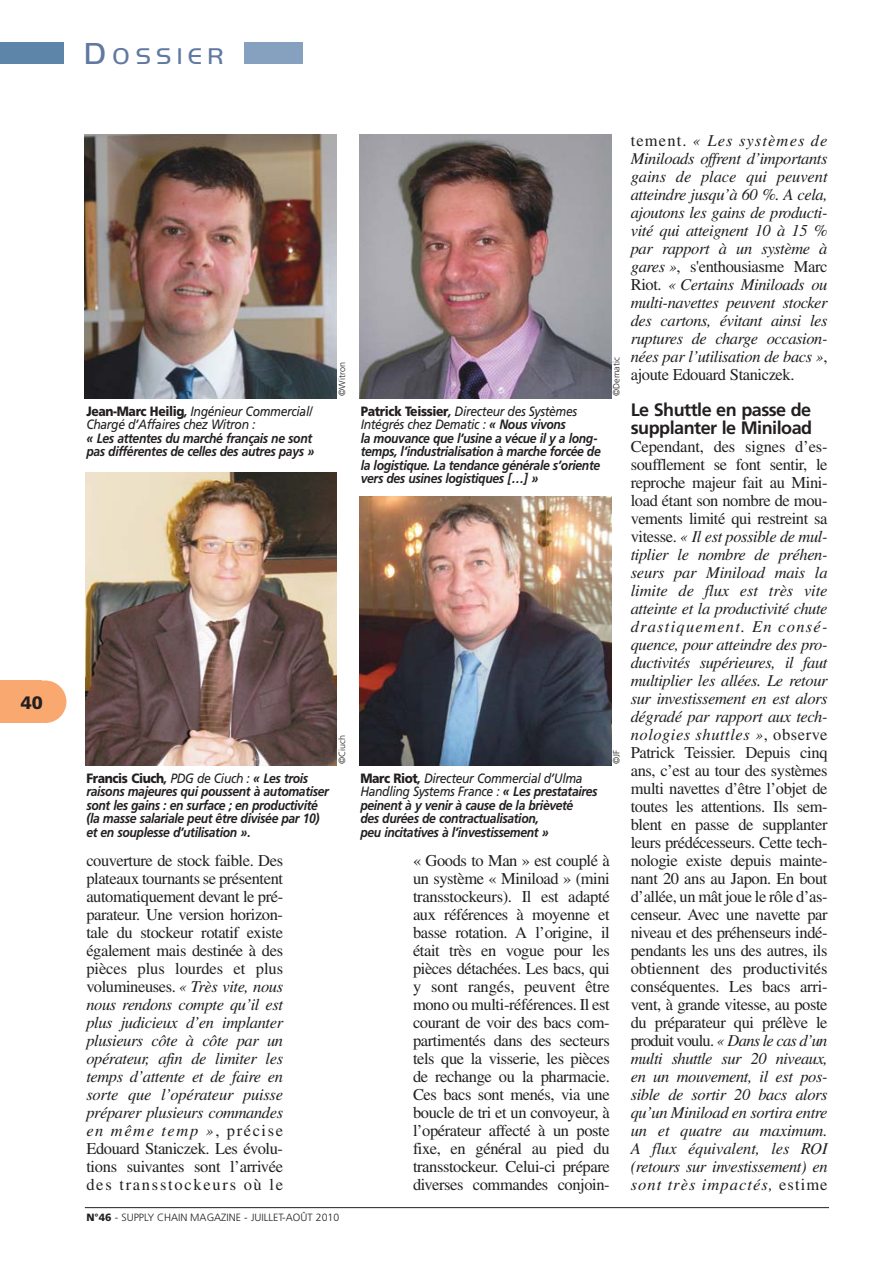
<style>
.page{position:relative;width:893px;height:1263px;background:#fff}
.page>*{position:absolute;margin:0;border:0;box-sizing:border-box;transform-origin:0 0}
.t1{font:20.25px "Hancock Park Light Laser";letter-spacing:.325em;color:#6079a0}
.t2{font:700 18px/18px "Frutiger";letter-spacing:-.03em;color:#231f20}
.t3{font:900 18px "Frutiger";color:#231f20}
.t4{font:16.5px/18px "Times";letter-spacing:-.025em;color:#231f20;text-align:justify}
.t5{font:italic 16.5px/18px "Times";letter-spacing:-.025em;color:#231f20;text-align:justify}
.t6{font:italic 700 13.5px/13.5px "Frutiger";letter-spacing:-.03em;color:#231f20;scale:.9 1}
.t7{font:italic 13.5px/13.5px "Frutiger";letter-spacing:-.03em;color:#231f20;scale:.9 1}
.t8{font:300 10.5px "Frutiger";color:#231f20}
.t9{font:300 9px "Frutiger";color:#231f20}
.s1{font-size:27px}
.s2{font-weight:900;font-style:normal}
.s3{font-weight:700}
.s4{font-weight:400}
.s5{font-style:italic}
.s6{font-weight:900}
.s7{font-style:normal}
</style>
<div class="page">
<div style="left:24px;top:680px;width:42px;height:43px;background:#f9a870;border-radius:50%"></div>
<div style="left:0;top:680px;width:42px;height:43px;background:#f9a870"></div>
<hr style="left:85px;top:1207px;width:744px;height:1px;background:#231f20">
<div style="left:244px;top:43px;width:59px;height:21px;background:#85a1bf"></div>
<div style="left:0;top:43px;width:64px;height:21px;background:#5c85a9"></div>
<img style="left:359px;top:497px;width:252px;height:268px">
<img style="left:85px;top:472px;width:252px;height:293px">
<img style="left:359px;top:134px;width:252px;height:265px">
<img style="left:85px;top:134px;width:252px;height:265px">
<p class="t3" style="left:21px;top:695px;width:24px">40</p>
<p class="t1" style="left:86px;top:49px;width:139px"><span class="s1">D</span>OSSIER</p>
<p class="t7" style="left:86px;top:405px;width:253px"><span class="s2">Jean-Marc Heilig</span><span class="s3">,</span> Ingénieur Commercial/<br>Chargé d’Affaires chez Witron :</p>
<p class="t6" style="left:86px;top:432px;width:255px">« Les attentes du marché français ne sont pas différentes de celles des autres pays »</p>
<p class="t9" style="left:338px;top:396px;width:35px;rotate:-90deg">©Witron</p>
<p class="t9" style="left:613px;top:396px;width:40px;rotate:-90deg">©Dematic</p>
<p class="t6" style="left:361px;top:405px;width:268px"><span class="s2">Patrick Teissier</span>, <span class="s4">Directeur des Systèmes Intégrés chez Dematic :</span> « Nous vivons<br>la mouvance que l’usine a vécue il y a long&shy;temps, l’industrialisation à marche forcée de la logistique. La tendance générale s’oriente vers des usines logistiques […] »</p>
<p class="t6" style="left:86px;top:772px;width:271px"><span class="s2">Francis Ciuch</span>, <span class="s4">PDG de Ciuch :</span> « Les trois raisons majeures qui poussent à automatiser sont les gains : en surface ; en productivité (la masse salariale peut être divisée par 10) et en souplesse d’utilisation ».</p>
<p class="t9" style="left:338px;top:764px;width:31px;rotate:-90deg">©Ciuch</p>
<p class="t6" style="left:360px;top:772px;width:265px"><span class="s2">Marc Riot</span>, <span class="s4">Directeur Commercial d’Ulma Handling Systems France :</span> « Les prestataires peinent à y venir à cause de la brièveté<br>des durées de contractualisation,<br>peu incitatives à l’investissement »</p>
<p class="t9" style="left:613px;top:764px;width:16px;rotate:-90deg">©JF</p>
<p class="t4" style="left:86px;top:853px;width:198px">couverture de stock faible. Des plateaux tournants se présentent automatiquement devant le pré&shy;parateur. Une version horizon&shy;tale du stockeur rotatif existe également mais destinée à des pièces plus lourdes et plus volumineuses. <span class="s5">« Très vite, nous nous rendons compte qu’il est plus judicieux d’en implanter plusieurs côte à côte par un opérateur, afin de limiter les temps d’attente et de faire en sorte que l’opérateur puisse préparer plusieurs commandes en même temp »</span>, précise Edouard Staniczek. Les évolu&shy;tions suivantes sont l’arrivée des transstockeurs où le</p>
<p class="t4" style="left:413px;top:853px;width:198px">« Goods to Man » est couplé à un système « Miniload » (mini transstockeurs). Il est adapté aux références à moyenne et basse rotation. A l’origine, il était très en vogue pour les pièces détachées. Les bacs, qui y sont rangés, peuvent être mono ou multi-références. Il est courant de voir des bacs com&shy;partimentés dans des secteurs tels que la visserie, les pièces de rechange ou la pharmacie.<br>Ces bacs sont menés, via une boucle de tri et un convoyeur, à l’opérateur affecté à un poste fixe, en général au pied du transstockeur. Celui-ci prépare diverses commandes conjoin -</p>
<p class="t8" style="left:86px;top:1213px;width:254px"><span class="s6">N°46</span> - SUPPLY CHAIN MAGAZINE - JUILLET-AOÛT 2010</p>
<p class="t5" style="left:631px;top:133px;width:198px"><span class="s7">tement.</span> « Les systèmes de Miniloads offrent d’importants gains de place qui peuvent atteindre jusqu’à 60 %. A cela, ajoutons les gains de producti&shy;vité qui atteignent 10 à 15 % par rapport à un système à gares »<span class="s7">, s'enthousiasme Marc Riot.</span> « Certains Miniloads ou multi-navettes peuvent stocker des cartons, évitant ainsi les ruptures de charge occasion&shy;nées par l’utilisation de bacs »<span class="s7">, ajoute Edouard Staniczek.</span></p>
<p class="t2" style="left:631px;top:402px;width:183px">Le Shuttle en passe de supplanter le Miniload</p>
<p class="t4" style="left:631px;top:439px;width:198px">Cependant, des signes d’es&shy;soufflement se font sentir, le reproche majeur fait au Mini - load étant son nombre de mou&shy;vements limité qui restreint sa vitesse. <span class="s5">« Il est possible de mul&shy;tiplier le nombre de préhen&shy;seurs par Miniload mais la limite de flux est très vite atteinte et la productivité chute drastiquement. En consé&shy;quence, pour atteindre des pro&shy;ductivités supérieures, il faut multiplier les allées. Le retour sur investissement en est alors dégradé par rapport aux tech&shy;nologies shuttles »</span>, observe Patrick Teissier. Depuis cinq ans, c’est au tour des systèmes multi navettes d’être l’objet de toutes les attentions. Ils sem&shy;blent en passe de supplanter leurs prédécesseurs. Cette tech&shy;nologie existe depuis mainte&shy;nant 20 ans au Japon. En bout d’allée, un mât joue le rôle d’as&shy;censeur. Avec une navette par niveau et des préhenseurs indé&shy;pendants les uns des autres, ils obtiennent des productivités conséquentes. Les bacs arri&shy;vent, à grande vitesse, au poste du préparateur qui prélève le produit voulu. <span class="s5">« Dans le cas d’un multi shuttle sur 20 niveaux, en un mouvement, il est pos&shy;sible de sortir 20 bacs alors qu’un Miniload en sortira entre un et quatre au maximum.<br>A flux équivalent, les ROI (retours sur investissement) en sont très impactés,</span> estime</p>
</div>
